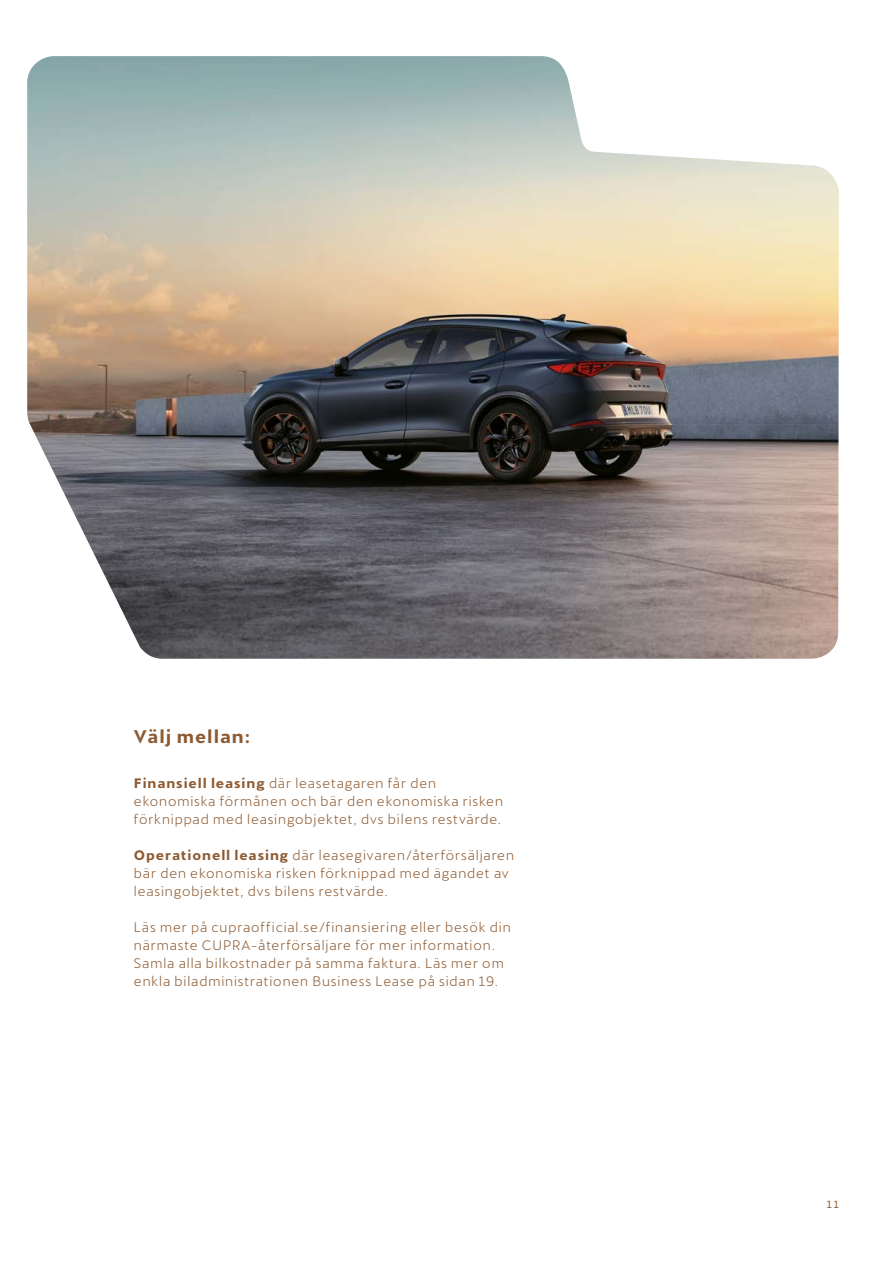
<style>
.page{position:relative;width:893px;height:1263px;background:#fff}
.page>*{position:absolute;margin:0;border:0;box-sizing:border-box;transform-origin:0 0}
.t1{font:700 18px "Cupra";letter-spacing:.05em;color:#8d5a31}
.t2{font:13.5px/18px "Cupra";letter-spacing:.065em;color:#8d5a31}
.t3{font:10.5px "Cupra";color:#8d5a31}
.s1{font-weight:700}
</style>
<div class="page">
<img style="left:27px;top:56px;width:812px;height:603px">
<h1 class="t1" style="left:134px;top:726px;width:118px">Välj mellan:</h1>
<p class="t2" style="left:134px;top:771px;width:370px"><span class="s1">Finansiell leasing</span> där leasetagaren får den ekonomiska förmånen och bär den ekonomiska risken förknippad med leasingobjektet, dvs bilens restvärde.</p>
<p class="t2" style="left:134px;top:843px;width:382px"><span class="s1">Operationell leasing</span> där leasegivaren/återförsäljaren bär den ekonomiska risken förknippad med ägandet av leasingobjektet, dvs bilens restvärde.</p>
<p class="t2" style="left:134px;top:915px;width:378px">Läs mer på cupraofficial.se/finansiering eller besök din närmaste CUPRA-återförsäljare för mer information.<br>Samla alla bilkostnader på samma faktura. Läs mer om enkla biladministrationen Business Lease på sidan 19.</p>
<p class="t3" style="left:827px;top:1194px;width:13px">11</p>
</div>
